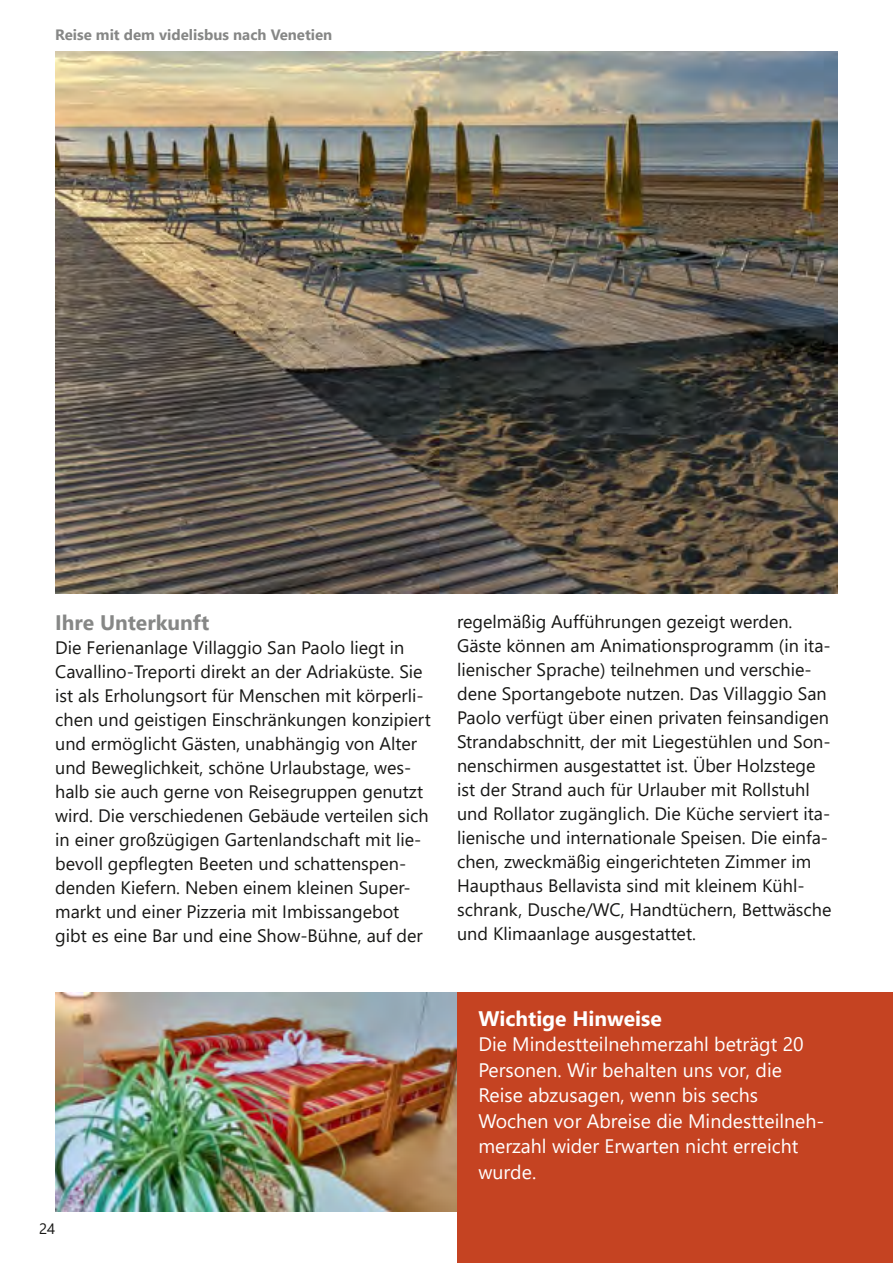
<style>
.page{position:relative;width:893px;height:1263px;background:#fff}
.page>*{position:absolute;margin:0;border:0;box-sizing:border-box;transform-origin:0 0}
.t1{font:700 21px "Segoe UI";color:#fff}
.t2{font:700 21px "Segoe UI";color:#868786}
.t3{font:19.5px "Segoe UI";color:#fff}
.t4{font:18px "Segoe UI";color:#171715}
.t5{font:700 15px "Segoe UI";color:#868786}
.t6{font:15px "Segoe UI";color:#171715}
</style>
<div class="page">
<img style="left:55px;top:992px;width:402px;height:220px">
<img style="left:55px;top:51px;width:783px;height:542px">
<div style="left:457px;top:992px;width:436px;height:271px;background:#c54322"></div>
<p class="t5" style="left:55px;top:29px;width:279px">Reise mit dem videlisbus nach Venetien</p>
<p class="t2" style="left:55px;top:615px;width:156px">Ihre Unterkunft</p>
<p class="t4" style="left:55px;top:641px;width:351px">Die Ferienanlage Villaggio San Paolo liegt in</p>
<p class="t4" style="left:55px;top:665px;width:369px">Cavallino-Treporti direkt an der Adriaküste. Sie</p>
<p class="t4" style="left:55px;top:689px;width:370px">ist als Erholungsort für Menschen mit körperli-</p>
<p class="t4" style="left:55px;top:713px;width:377px">chen und geistigen Einschränkungen konzipiert</p>
<p class="t4" style="left:55px;top:737px;width:363px">und ermöglicht Gästen, unabhängig von Alter</p>
<p class="t4" style="left:55px;top:761px;width:358px">und Beweglichkeit, schöne Urlaubstage, wes-</p>
<p class="t4" style="left:55px;top:785px;width:369px">halb sie auch gerne von Reisegruppen genutzt</p>
<p class="t4" style="left:55px;top:809px;width:375px">wird. Die verschiedenen Gebäude verteilen sich</p>
<p class="t4" style="left:55px;top:833px;width:368px">in einer großzügigen Gartenlandschaft mit lie-</p>
<p class="t4" style="left:55px;top:857px;width:353px">bevoll gepflegten Beeten und schattenspen-</p>
<p class="t4" style="left:55px;top:881px;width:357px">denden Kiefern. Neben einem kleinen Super-</p>
<p class="t4" style="left:55px;top:905px;width:346px">markt und einer Pizzeria mit Imbissangebot</p>
<p class="t4" style="left:55px;top:929px;width:369px">gibt es eine Bar und eine Show-Bühne, auf der</p>
<p class="t6" style="left:39px;top:1223px;width:18px">24</p>
<p class="t4" style="left:457px;top:615px;width:337px">regelmäßig Aufführungen gezeigt werden.</p>
<p class="t4" style="left:457px;top:639px;width:375px">Gäste können am Animationsprogramm (in ita-</p>
<p class="t4" style="left:457px;top:663px;width:356px">lienischer Sprache) teilnehmen und verschie-</p>
<p class="t4" style="left:457px;top:687px;width:371px">dene Sportangebote nutzen. Das Villaggio San</p>
<p class="t4" style="left:457px;top:711px;width:373px">Paolo verfügt über einen privaten feinsandigen</p>
<p class="t4" style="left:457px;top:735px;width:375px">Strandabschnitt, der mit Liegestühlen und Son-</p>
<p class="t4" style="left:457px;top:759px;width:360px">nenschirmen ausgestattet ist. Über Holzstege</p>
<p class="t4" style="left:457px;top:783px;width:354px">ist der Strand auch für Urlauber mit Rollstuhl</p>
<p class="t4" style="left:457px;top:807px;width:375px">und Rollator zugänglich. Die Küche serviert ita-</p>
<p class="t4" style="left:457px;top:831px;width:372px">lienische und internationale Speisen. Die einfa-</p>
<p class="t4" style="left:457px;top:855px;width:356px">chen, zweckmäßig eingerichteten Zimmer im</p>
<p class="t4" style="left:457px;top:879px;width:349px">Haupthaus Bellavista sind mit kleinem Kühl-</p>
<p class="t4" style="left:457px;top:903px;width:376px">schrank, Dusche/WC, Handtüchern, Bettwäsche</p>
<p class="t4" style="left:457px;top:927px;width:240px">und Klimaanlage ausgestattet.</p>
<p class="t1" style="left:478px;top:1010px;width:185px">Wichtige Hinweise</p>
<p class="t3" style="left:478px;top:1037px;width:327px">Die Mindestteilnehmerzahl beträgt 20</p>
<p class="t3" style="left:478px;top:1062px;width:305px">Personen. Wir behalten uns vor, die</p>
<p class="t3" style="left:478px;top:1088px;width:281px">Reise abzusagen, wenn bis sechs</p>
<p class="t3" style="left:478px;top:1113px;width:347px">Wochen vor Abreise die Mindestteilneh-</p>
<p class="t3" style="left:478px;top:1139px;width:321px">merzahl wider Erwarten nicht erreicht</p>
<p class="t3" style="left:478px;top:1164px;width:59px">wurde.</p>
</div>
